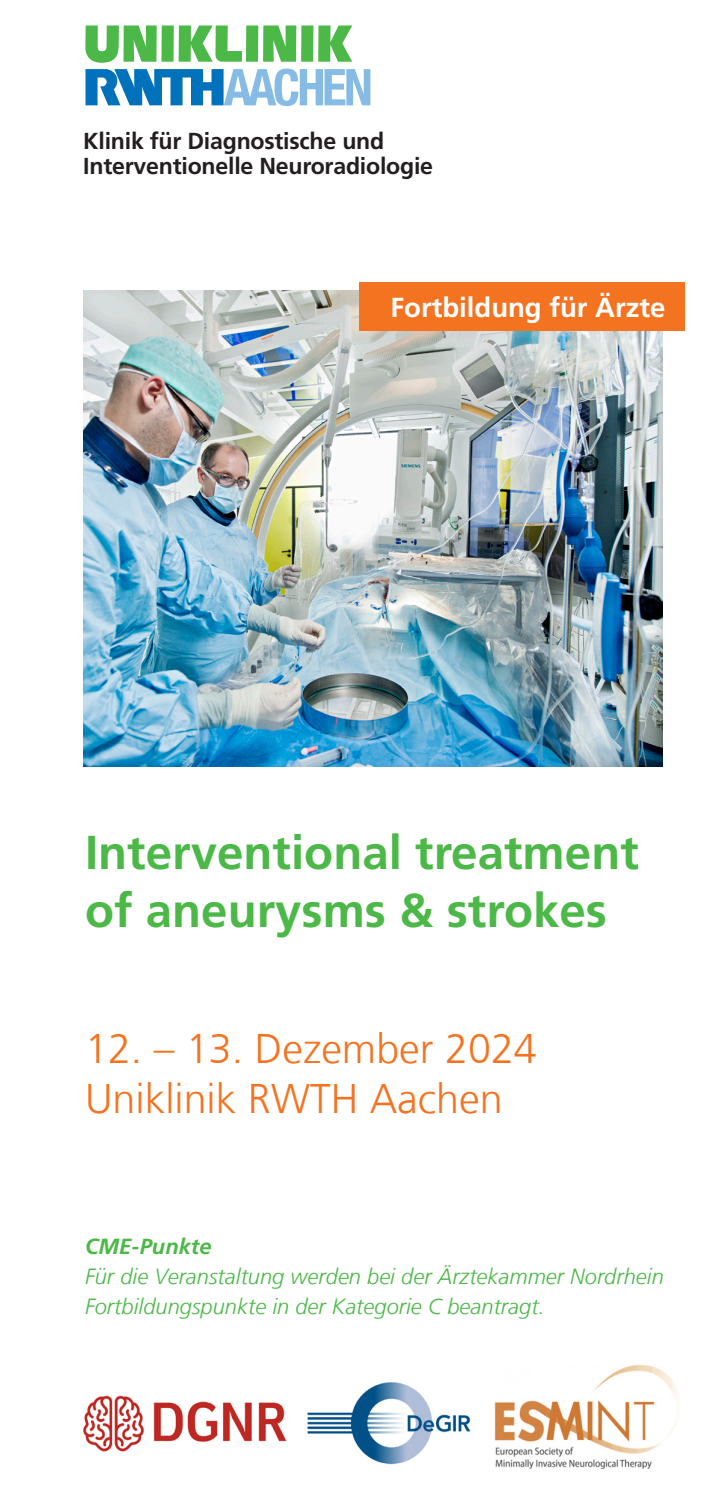
<style>
.page{position:relative;width:709px;height:1489px;background:#fff}
.page>*{position:absolute;margin:0;border:0;box-sizing:border-box;transform-origin:0 0}
.t1{font:700 47.5px/57px "Frutiger LT Com";color:#4cb848}
.t2{font:300 41.25px "Frutiger LT Com";color:#f47321}
._03e_Textsatz_-_Fließtext{font:700 27.5px "Frutiger LT Com";color:#fff}
._01c_Cover_-_Unterzeile_Logo{font:700 23px/25px "Frutiger LT Com";letter-spacing:-.01em;color:#231f20}
.t3{font:italic 300 22px/30px "Frutiger LT Com";color:#4cb848}
.t4{font:italic 700 22px "Frutiger LT Com";color:#4cb848}
</style>
<div class="page">
<hr style="left:708px;top:0;width:1px;height:1488px;background:#4cb848">
<img style="left:84px;top:291px;width:579px;height:475px">
<div style="left:359px;top:283px;width:326px;height:48px;background:#f47321"></div>
<img style="left:494px;top:1364px;width:184px;height:104px">
<img style="left:307px;top:1382px;width:164px;height:83px">
<img style="left:83px;top:1395px;width:204px;height:57px">
<svg style="left:318px;top:25px;width:34px;height:37px"></svg>
<div style="left:161px;top:25px;width:13px;height:37px;background:#4cb848"></div>
<div style="left:246px;top:25px;width:12px;height:37px;background:#4cb848"></div>
<div style="left:301px;top:25px;width:12px;height:37px;background:#4cb848"></div>
<svg style="left:179px;top:25px;width:63px;height:37px"></svg>
<svg style="left:85px;top:25px;width:72px;height:38px"></svg>
<svg style="left:263px;top:25px;width:33px;height:37px"></svg>
<svg style="left:85px;top:69px;width:285px;height:37px"></svg>
<p class="_01c_Cover_-_Unterzeile_Logo" style="left:83px;top:128px;width:351px">Klinik für Diagnostische und<br>Interventionelle Neuroradiologie</p>
<p class="_03e_Textsatz_-_Fließtext" style="left:390px;top:291px;width:277px">Fortbildung für Ärzte</p>
<p class="t1" style="left:85px;top:824px;width:555px">Interventional treatment of aneurysms &amp; strokes</p>
<p class="t2" style="left:85px;top:1025px;width:453px">12. – 13. Dezember 2024</p>
<p class="t2" style="left:85px;top:1074px;width:419px">Uniklinik RWTH Aachen</p>
<p class="t4" style="left:85px;top:1233px;width:128px">CME-Punkte</p>
<p class="t3" style="left:85px;top:1261px;width:580px">Für die Veranstaltung werden bei der Ärztekammer Nordrhein<br>Fortbildungspunkte in der Kategorie C beantragt.</p>
</div>
